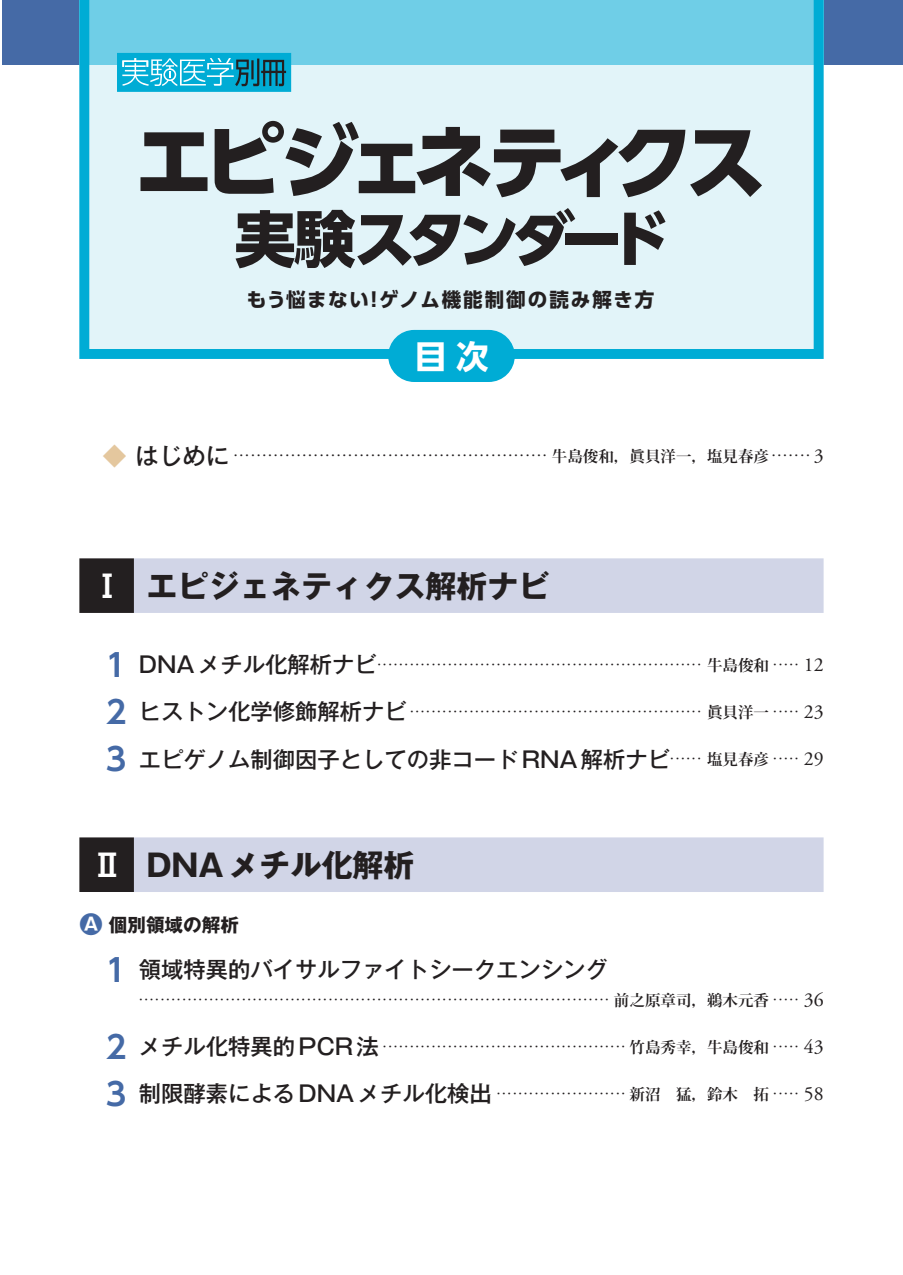
<style>
.page{position:relative;width:903px;height:1275px;background:#fff}
.page>*{position:absolute;margin:0;border:0;box-sizing:border-box;transform-origin:0 0}
.t1{font:800 80.67px "UD Shin Go Pro";letter-spacing:-.155em;color:#231f20}
.t2{font:800 61.25px "UD Shin Go Pro";letter-spacing:-.14em;color:#231f20}
.t3{font:700 32.38px "UD Shin Go Pro";color:#fff}
.t4{font:700 30.97px "Gothic MB101 Pr 6";color:#231f20}
.t5{font:500 23.62px "Gothic MB101 Pr 6";color:#231f20}
.t6{font:500 22.4px "Gothic MB101 Pr 6";color:#231f20}
.t7{font:700 19.6px "UD Shin Go Pro";letter-spacing:.095em;color:#231f20}
.t8{font:700 18.55px "Gothic MB101 Pr 6";color:#231f20}
.t9{font:500 9.45px "Gothic MB101 Pr 6";color:#231f20}
.t10{font:500 8.92px "Gothic MB101 Pr 6";color:#231f20}
.s1{color:#e4c79e}
.s2{font-family:"Koz Min Pro";font-weight:700;font-size:15.58px}
.s3{font-family:"Adobe Garamond Pro";font-weight:400;font-size:19.78px}
.s4{font-family:"Gothic MB101 Pr 6 De";color:#fff}
.s5{font-family:"UD Shin Go Pr 6 De";font-weight:700;font-size:31.32px;color:#456aa6}
.s6{font-size:23.28px;color:#456aa6}
</style>
<div class="page">
<div style="left:79px;top:558px;width:55px;height:55px;background:#231f20"></div>
<div style="left:134px;top:558px;width:689px;height:55px;background:#d1d5e7"></div>
<div style="left:79px;top:837px;width:55px;height:55px;background:#231f20"></div>
<div style="left:134px;top:837px;width:689px;height:55px;background:#d1d5e7"></div>
<div style="left:2px;top:0;width:901px;height:64px;background:#456aa6"></div>
<svg style="left:79px;top:0;width:744px;height:359px;fill:#e2f4f9"></svg>
<div style="left:388px;top:330px;width:127px;height:52px;background:#00acd5;border-radius:26px"></div>
<div style="left:118px;top:54px;width:172px;height:37px;background:#00acd5"></div>
<svg style="left:122px;top:58px;width:164px;height:28px"></svg>
<div style="left:117px;top:53px;width:174px;height:39px;border:2px solid #00acd5"></div>
<h1 class="t1" style="left:134px;top:96px;width:634px">エピジェネティクス</h1>
<h2 class="t2" style="left:235px;top:189px;width:437px">実験スタンダード</h2>
<h3 class="t7" style="left:247px;top:283px;width:409px">もう悩まない！ゲノム機能制御の読み解き方</h3>
<h3 class="t3" style="left:415px;top:331px;width:75px">目次</h3>
<h3 class="t5" style="left:103px;top:436px;width:128px"><span class="s1">◆</span> はじめに</h3>
<p class="t9" style="left:234px;top:448px;width:591px">••••••••••••••••••••••••••••••••••••••••••••••••••••••• <span class="s2">牛島俊和，眞貝洋一，塩見春彦</span>••••••• <span class="s3">3</span></p>
<h3 class="t4" style="left:92px;top:560px;width:459px"><span class="s4">Ⅰ</span> エピジェネティクス解析ナビ</h3>
<h3 class="t6" style="left:106px;top:646px;width:272px"><span class="s5">1</span> DNAメチル化解析ナビ</h3>
<p class="t10" style="left:377px;top:657px;width:447px">•••••••••••••••••••••••••••••••••••••••••••••••••••••••••••• <span class="s2">牛島俊和</span> ••••• <span class="s3">12</span></p>
<h3 class="t6" style="left:106px;top:693px;width:302px"><span class="s5">2</span> ヒストン化学修飾解析ナビ</h3>
<p class="t10" style="left:410px;top:704px;width:415px">•••••••••••••••••••••••••••••••••••••••••••••••••••••• <span class="s2">眞貝洋一</span> ••••• <span class="s3">23</span></p>
<h3 class="t6" style="left:106px;top:740px;width:566px"><span class="s5">3</span> エピゲノム制御因子としての非コードRNA解析ナビ</h3>
<p class="t10" style="left:670px;top:752px;width:155px">•••••• <span class="s2">塩見春彦</span> ••••• <span class="s3">29</span></p>
<h3 class="t4" style="left:92px;top:839px;width:324px"><span class="s4">Ⅱ</span> DNAメチル化解析</h3>
<h3 class="t8" style="left:79px;top:909px;width:161px"><span class="s6">A</span> 個別領域の解析</h3>
<h3 class="t6" style="left:106px;top:951px;width:503px"><span class="s5">1</span> 領域特異的バイサルファイトシークエンシング</h3>
<p class="t10" style="left:139px;top:992px;width:686px">••••••••••••••••••••••••••••••••••••••••••••••••••••••••••••••••••••••••••••••••••••••• <span class="s2">前之原章司，鵜木元香</span> ••••• <span class="s3">36</span></p>
<h3 class="t6" style="left:106px;top:1028px;width:274px"><span class="s5">2</span> メチル化特異的PCR法</h3>
<p class="t10" style="left:383px;top:1039px;width:442px">••••••••••••••••••••••••••••••••••••••••••••• <span class="s2">竹島秀幸，牛島俊和</span> ••••• <span class="s3">43</span></p>
<h3 class="t6" style="left:106px;top:1075px;width:387px"><span class="s5">3</span> 制限酵素によるDNAメチル化検出</h3>
<p class="t10" style="left:497px;top:1086px;width:328px">•••••••••••••••••••••••• <span class="s2">新沼　猛，鈴木　拓</span> ••••• <span class="s3">58</span></p>
</div>
